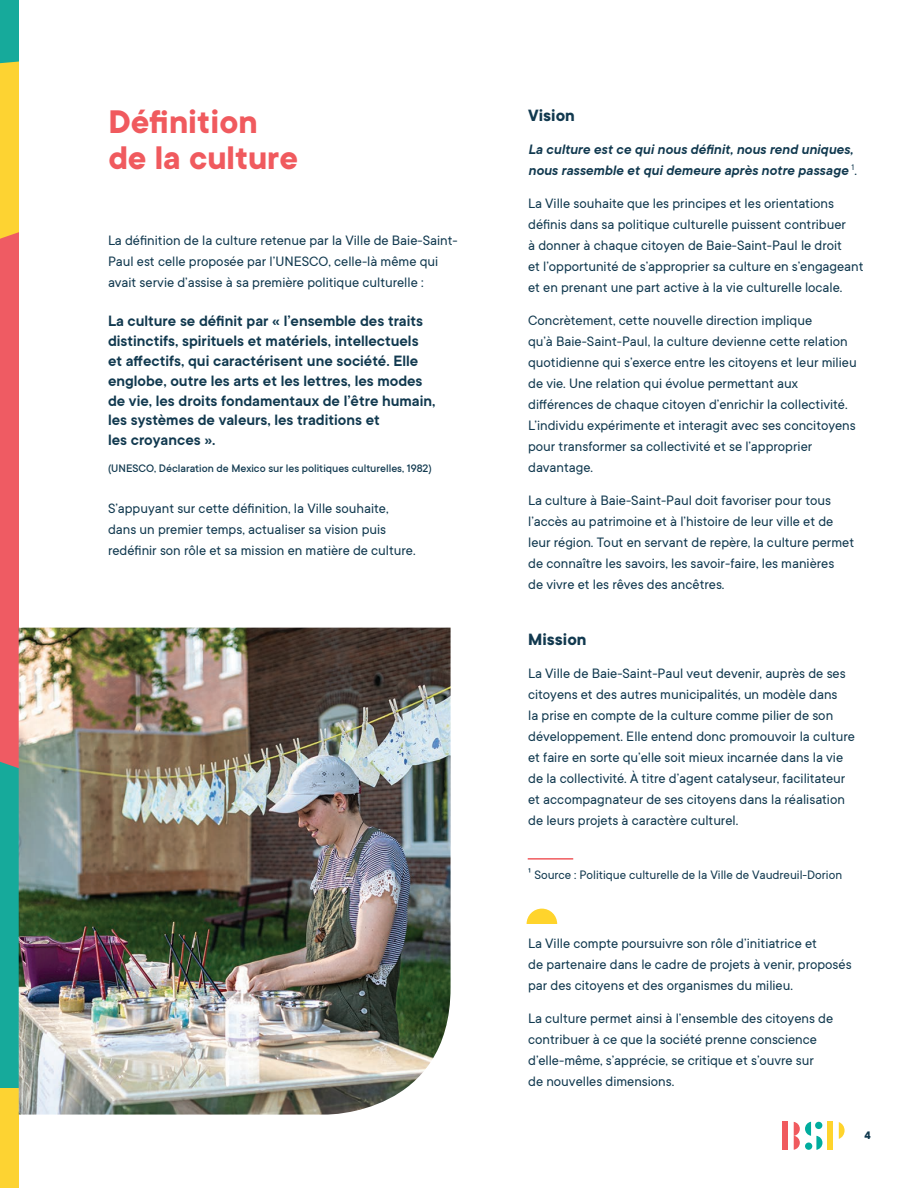
<style>
.page{position:relative;width:918px;height:1188px;background:#fff}
.page>*{position:absolute;margin:0;border:0;box-sizing:border-box;transform-origin:0 0}
.t1{font:700 36px/35.7px "TT Commons";color:#f05a5e}
.t2{font:700 18px "TT Commons";color:#11394f}
.t3{font:600 16.5px/19.8px "TT Commons";color:#11394f}
.t4{font:15px/21px "TT Commons";color:#11394f}
.t5{font:italic 600 15px/21px "TT Commons";color:#11394f}
.t6{font:13.5px "TT Commons";color:#11394f}
.t7{font:500 12px "TT Commons";color:#11394f}
.t8{font:700 12px "TT Commons";color:#11394f}
.s1{font-weight:400;font-style:normal}
.s2{font-size:15px}
</style>
<div class="page">
<div style="left:782px;top:1122px;width:5px;height:28px;background:#f05a5e"></div>
<svg style="left:839px;top:1122px;width:6px;height:17px"></svg>
<div style="left:828px;top:1122px;width:5px;height:28px;background:#ffd42c"></div>
<svg style="left:794px;top:1122px;width:28px;height:28px"></svg>
<div style="left:0;top:652px;width:19px;height:462px;background:#16aa9b"></div>
<div style="left:0;top:1088px;width:19px;height:100px;background:#fdd332"></div>
<svg style="left:0;top:0;width:19px;height:827px"></svg>
<img style="left:19px;top:628px;width:432px;height:487px">
<hr style="left:528px;top:858px;width:45px;height:2px;background:#f05a5e">
<svg style="left:527px;top:909px;width:30px;height:15px"></svg>
<h1 class="t1" style="left:108px;top:105px;width:191px">Définition de la culture</h1>
<p class="t4" style="left:108px;top:229px;width:351px">La définition de la culture retenue par la Ville de Baie-Saint-<br>Paul est celle proposée par l’UNESCO, celle-là même qui avait servie d’assise à sa première politique culturelle :</p>
<p class="t3" style="left:108px;top:312px;width:329px">La culture se définit par « l’ensemble des traits distinctifs, spirituels et matériels, intellectuels et affectifs, qui caractérisent une société. Elle englobe, outre les arts et les lettres, les modes de vie, les droits fondamentaux de l’être humain, les systèmes de valeurs, les traditions et<br>les croyances ».</p>
<p class="t7" style="left:108px;top:461px;width:325px">(UNESCO, Déclaration de Mexico sur les politiques culturelles, 1982)</p>
<p class="t4" style="left:108px;top:498px;width:309px">S’appuyant sur cette définition, la Ville souhaite, dans un premier temps, actualiser sa vision puis redéfinir son rôle et sa mission en matière de culture.</p>
<p class="t2" style="left:528px;top:105px;width:48px">Vision</p>
<p class="t5" style="left:528px;top:138px;width:330px">La culture est ce qui nous définit, nous rend uniques, nous rassemble et qui demeure après notre passage <sup>1</sup><span class="s1">.</span></p>
<p class="t4" style="left:528px;top:192px;width:337px">La Ville souhaite que les principes et les orientations définis dans sa politique culturelle puissent contribuer<br>à donner à chaque citoyen de Baie-Saint-Paul le droit<br>et l’opportunité de s’approprier sa culture en s’engageant et en prenant une part active à la vie culturelle locale.</p>
<p class="t4" style="left:528px;top:309px;width:330px">Concrètement, cette nouvelle direction implique<br>qu’à Baie-Saint-Paul, la culture devienne cette relation quotidienne qui s’exerce entre les citoyens et leur milieu de vie. Une relation qui évolue permettant aux différences de chaque citoyen d’enrichir la collectivité.<br>L’individu expérimente et interagit avec ses concitoyens pour transformer sa collectivité et se l’approprier davantage.</p>
<p class="t4" style="left:528px;top:489px;width:328px">La culture à Baie-Saint-Paul doit favoriser pour tous l’accès au patrimoine et à l’histoire de leur ville et de leur région. Tout en servant de repère, la culture permet de connaître les savoirs, les savoir-faire, les manières<br>de vivre et les rêves des ancêtres.</p>
<p class="t2" style="left:528px;top:629px;width:60px">Mission</p>
<p class="t4" style="left:528px;top:662px;width:328px">La Ville de Baie-Saint-Paul veut devenir, auprès de ses citoyens et des autres municipalités, un modèle dans<br>la prise en compte de la culture comme pilier de son développement. Elle entend donc promouvoir la culture et faire en sorte qu’elle soit mieux incarnée dans la vie de la collectivité. À titre d’agent catalyseur, facilitateur et accompagnateur de ses citoyens dans la réalisation de leurs projets à caractère culturel.</p>
<p class="t6" style="left:528px;top:866px;width:316px"><span class="s2">¹</span> Source : Politique culturelle de la Ville de Vaudreuil-Dorion</p>
<p class="t4" style="left:528px;top:932px;width:325px">La Ville compte poursuivre son rôle d’initiatrice et<br>de partenaire dans le cadre de projets à venir, proposés par des citoyens et des organismes du milieu.</p>
<p class="t4" style="left:528px;top:1007px;width:307px">La culture permet ainsi à l’ensemble des citoyens de contribuer à ce que la société prenne conscience d’elle-même, s’apprécie, se critique et s’ouvre sur<br>de nouvelles dimensions.</p>
<p class="t8" style="left:865px;top:1128px;width:8px">4</p>
</div>
